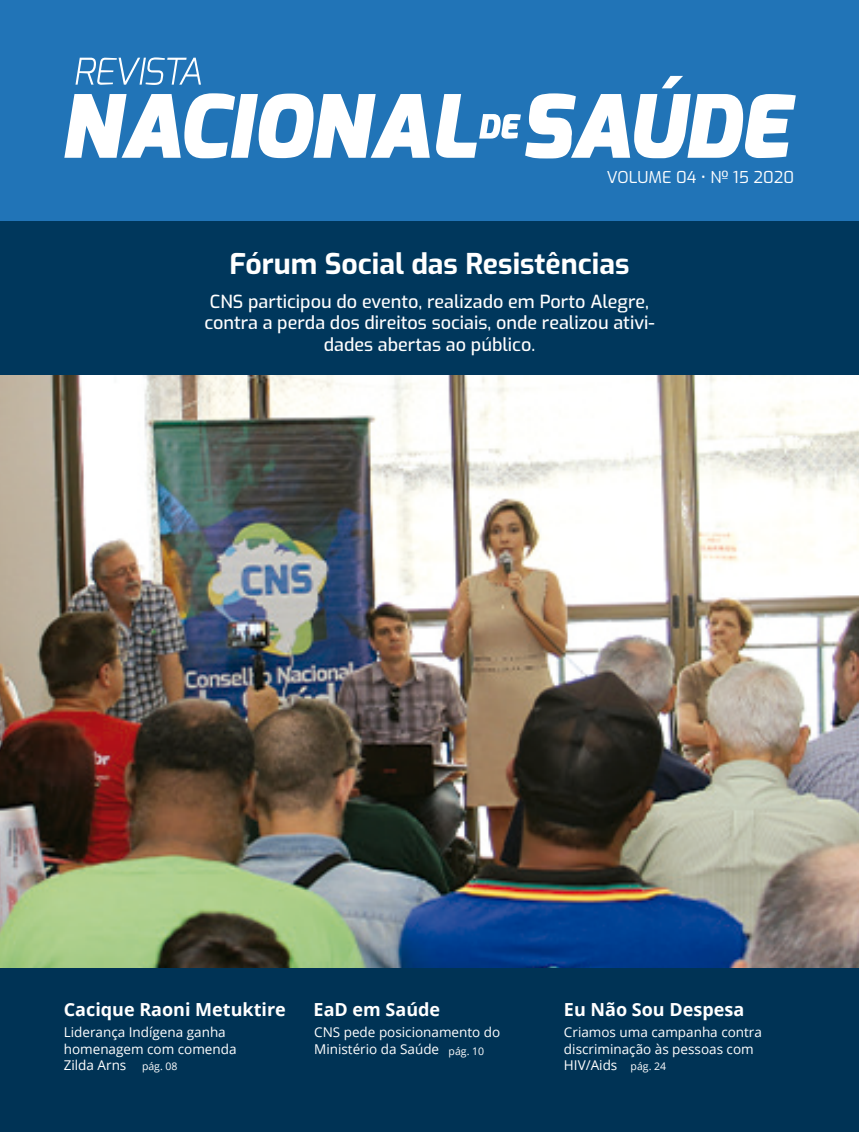
<style>
.page{position:relative;width:859px;height:1132px;background:#fff}
.page>*{position:absolute;margin:0;border:0;box-sizing:border-box;transform-origin:0 0}
.t1{font:700 28.5px "Exo";color:#fff}
.t2{font:500 18px/21.6px "Exo";color:#fff;text-align:center}
.t3{font:700 18px "Open Sans";color:#fff}
.t4{font:16.35px "Exo";color:#fff}
.t5{font:13.5px/16.2px "Open Sans";color:#fff}
.t6{font:10.5px "Open Sans";color:#fff}
</style>
<div class="page">
<img style="left:0;top:375px;width:859px;height:593px">
<div style="left:0;top:221px;width:859px;height:154px;background:#00375c"></div>
<div style="left:0;top:0;width:859px;height:221px;background:#2174b7"></div>
<svg style="left:75px;top:57px;width:126px;height:28px"></svg>
<svg style="left:64px;top:93px;width:366px;height:65px"></svg>
<svg style="left:436px;top:76px;width:360px;height:82px"></svg>
<div style="left:0;top:968px;width:859px;height:163px;background:#035"></div>
<p class="t4" style="left:607px;top:165px;width:189px">VOLUME 04 • Nº 15 2020</p>
<h1 class="t1" style="left:230px;top:242px;width:401px">Fórum Social das Resistências</h1>
<h2 class="t2" style="left:204px;top:289px;width:452px">CNS participou do evento, realizado em Porto Alegre, contra a perda dos direitos sociais, onde realizou ativi&shy;dades abertas ao público.</h2>
<h2 class="t3" style="left:64px;top:996px;width:224px">Cacique Raoni Metuktire</h2>
<h2 class="t3" style="left:314px;top:996px;width:128px">EaD em Saúde</h2>
<h2 class="t3" style="left:564px;top:996px;width:182px">Eu Não Sou Despesa</h2>
<p class="t5" style="left:564px;top:1023px;width:199px">Criamos uma campanha contra discriminação às pessoas com<br>HIV/Aids</p>
<p class="t5" style="left:64px;top:1023px;width:174px">Liderança Indígena ganha homenagem com comenda<br>Zilda Arns</p>
<p class="t5" style="left:314px;top:1023px;width:188px">CNS pede posicionamento do<br>Ministério da Saúde</p>
<p class="t6" style="left:449px;top:1043px;width:37px">pág. 10</p>
<p class="t6" style="left:142px;top:1058px;width:37px">pág. 08</p>
<p class="t6" style="left:631px;top:1058px;width:37px">pág. 24</p>
</div>
